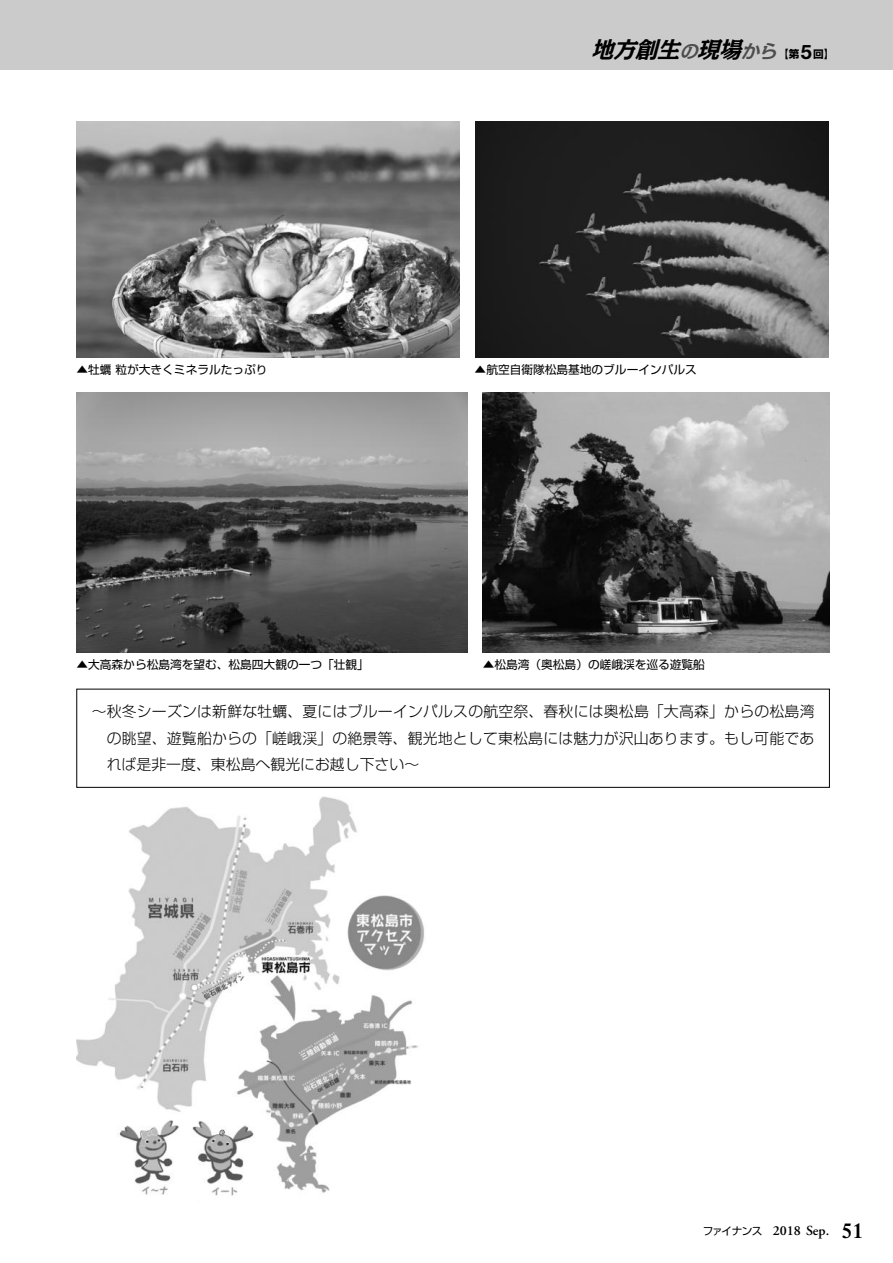
<style>
.page{position:relative;width:893px;height:1263px;background:#fff}
.page>*{position:absolute;margin:0;border:0;box-sizing:border-box;transform-origin:0 0}
.t1{font:italic 700 22.35px "Kakumin Pro";color:#000}
.t2{font:300 14.85px/26.5px "Shin Go Pr 6 N";letter-spacing:.015em;color:#000;text-align:justify}
.t3{font:600 13.8px "Adobe Garamond Pro";color:#000}
.t4{font:11.7px "Shin Go Pr 6 N";color:#000}
.s1{font-size:18px;color:#4d4d4d}
.s2{font-family:"Shin Go Pr 6 N";font-style:normal;font-size:10.65px}
.s3{font-family:"Helvetica Neue LT Std";font-style:normal;font-size:19.95px}
.s4{font-family:"Shin Go Pr 6 N";font-weight:400;font-size:10.65px}
.s5{font-family:"Times LT Std";font-size:21.3px}
</style>
<div class="page">
<div style="left:0;top:0;width:893px;height:70px;background:#cbcbcb"></div>
<img style="left:77px;top:797px;width:348px;height:399px">
<img style="left:77px;top:121px;width:383px;height:236px">
<img style="left:77px;top:392px;width:391px;height:260px">
<img style="left:476px;top:121px;width:352px;height:236px">
<img style="left:483px;top:392px;width:346px;height:260px">
<h1 class="t1" style="left:591px;top:32px;width:245px">地方創生<span class="s1">の</span>現場<span class="s1">から</span><span class="s2">【第</span> <span class="s3">5</span> <span class="s2">回】</span></h1>
<p class="t4" style="left:77px;top:360px;width:192px">▲牡蠣粒が大きくミネラルたっぷり</p>
<p class="t4" style="left:77px;top:655px;width:294px">▲大高森から松島湾を望む、松島四大観の一つ「壮観」</p>
<p class="t4" style="left:475px;top:360px;width:224px">▲航空自衛隊松島基地のブルーインパルス</p>
<p class="t4" style="left:483px;top:655px;width:224px">▲松島湾（奥松島）の嵯峨渓を巡る遊覧船</p>
<p class="t2" style="left:107px;top:697px;width:709px;text-indent:-15px">～秋冬シーズンは新鮮な牡蠣、夏にはブルーインパルスの航空祭、春秋には奥松島「大高森」からの松島湾の眺望、遊覧船からの「嵯峨渓」の絶景等、観光地として東松島には魅力が沢山あります。もし可能であれば是非一度、東松島へ観光にお越し下さい～</p>
<p class="t3" style="left:703px;top:1223px;width:162px"><span class="s4">ファイナンス</span> 2018 Sep. <span class="s5">51</span></p>
</div>
